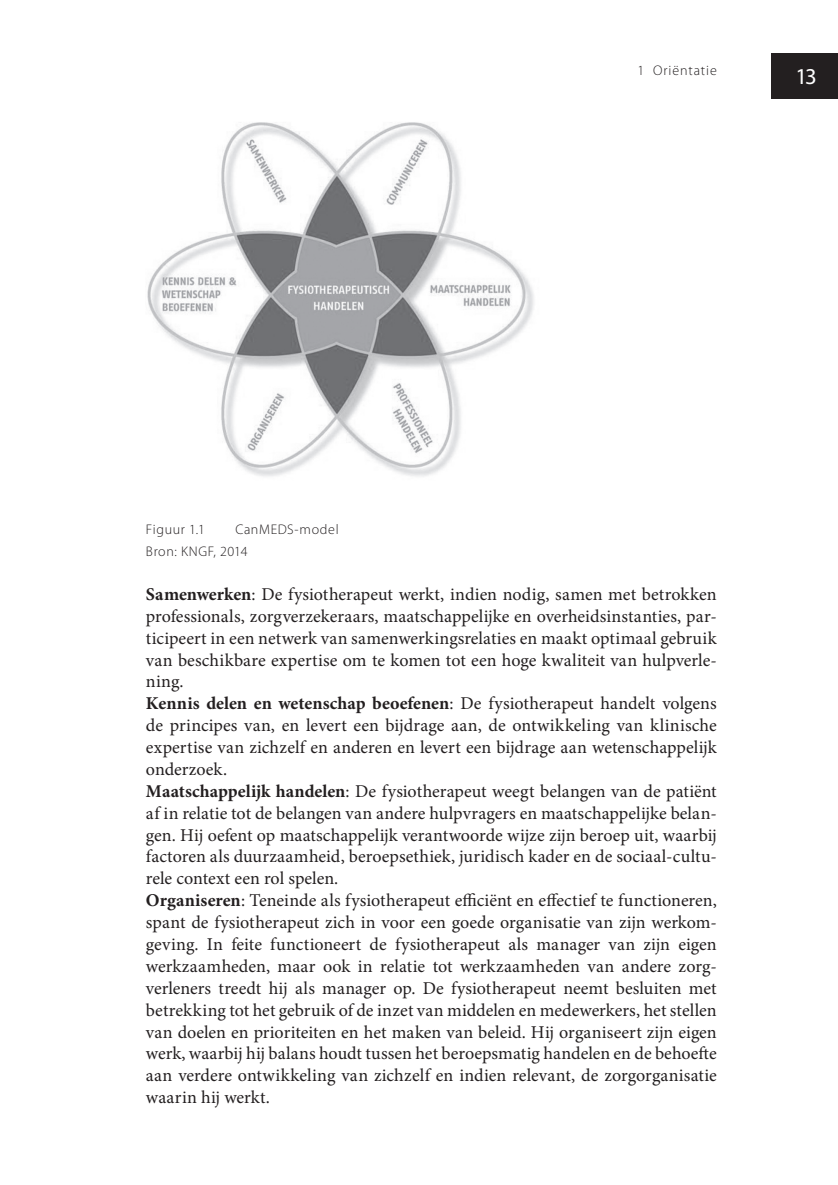
<style>
.page{position:relative;width:838px;height:1185px;background:#fff}
.page>*{position:absolute;margin:0;border:0;box-sizing:border-box;transform-origin:0 0}
.t1{font:22.75px "Myriad Pro";color:#fff}
.t2{font:18.03px/21.9px "Minion Pro";color:#231f20}
.t3{font:300 14px/21.9px "Myriad Pro";letter-spacing:.045em;color:#231f20}
.t4{font:300 14px "Myriad Pro";letter-spacing:.07em;color:#231f20}
.s1{font-weight:700}
</style>
<div class="page">
<div style="left:771px;top:53px;width:66px;height:45px;background:#231f20"></div>
<img style="left:147px;top:122px;width:387px;height:355px">
<p class="t4" style="left:637px;top:62px;width:81px">1 Oriëntatie</p>
<p class="t1" style="left:795px;top:62px;width:23px">13</p>
<p class="t3" style="left:146px;top:518px;width:194px;text-indent:89px">CanMEDS-model<br>Bron: KNGF, 2014</p>
<p class="t2" style="left:146px;top:583px;width:572px"><span class="s1">Samenwerken</span>: De fysiotherapeut werkt, indien nodig, samen met betrokken professionals, zorgverzekeraars, maatschappelijke en overheidsinstanties, par&shy;ticipeert in een netwerk van samenwerkingsrelaties en maakt optimaal gebruik van beschikbare expertise om te komen tot een hoge kwaliteit van hulpverle&shy;ning.<br><span class="s1">Kennis delen en wetenschap beoefenen</span>: De fysiotherapeut handelt volgens de principes van, en levert een bijdrage aan, de ontwikkeling van klinische expertise van zichzelf en anderen en levert een bijdrage aan wetenschappelijk onderzoek.<br><span class="s1">Maatschappelijk handelen</span>: De fysiotherapeut weegt belangen van de patiënt af in relatie tot de belangen van andere hulpvragers en maatschappelijke belan&shy;gen. Hij oefent op maatschappelijk verantwoorde wijze zijn beroep uit, waarbij factoren als duurzaamheid, beroepsethiek, juridisch kader en de sociaal-cultu&shy;rele context een rol spelen.<br><span class="s1">Organiseren</span>: Teneinde als fysiotherapeut efficiënt en effectief te functioneren, spant de fysiotherapeut zich in voor een goede organisatie van zijn werkom&shy;geving. In feite functioneert de fysiotherapeut als manager van zijn eigen werkzaamheden, maar ook in relatie tot werkzaamheden van andere zorg&shy;verleners treedt hij als manager op. De fysiotherapeut neemt besluiten met betrekking tot het gebruik of de inzet van middelen en medewerkers, het stellen van doelen en prioriteiten en het maken van beleid. Hij organiseert zijn eigen werk, waarbij hij balans houdt tussen het beroepsmatig handelen en de behoefte aan verdere ontwikkeling van zichzelf en indien relevant, de zorgorganisatie waarin hij werkt.</p>
<p class="t3" style="left:146px;top:518px;width:60px">Figuur 1.1</p>
</div>
